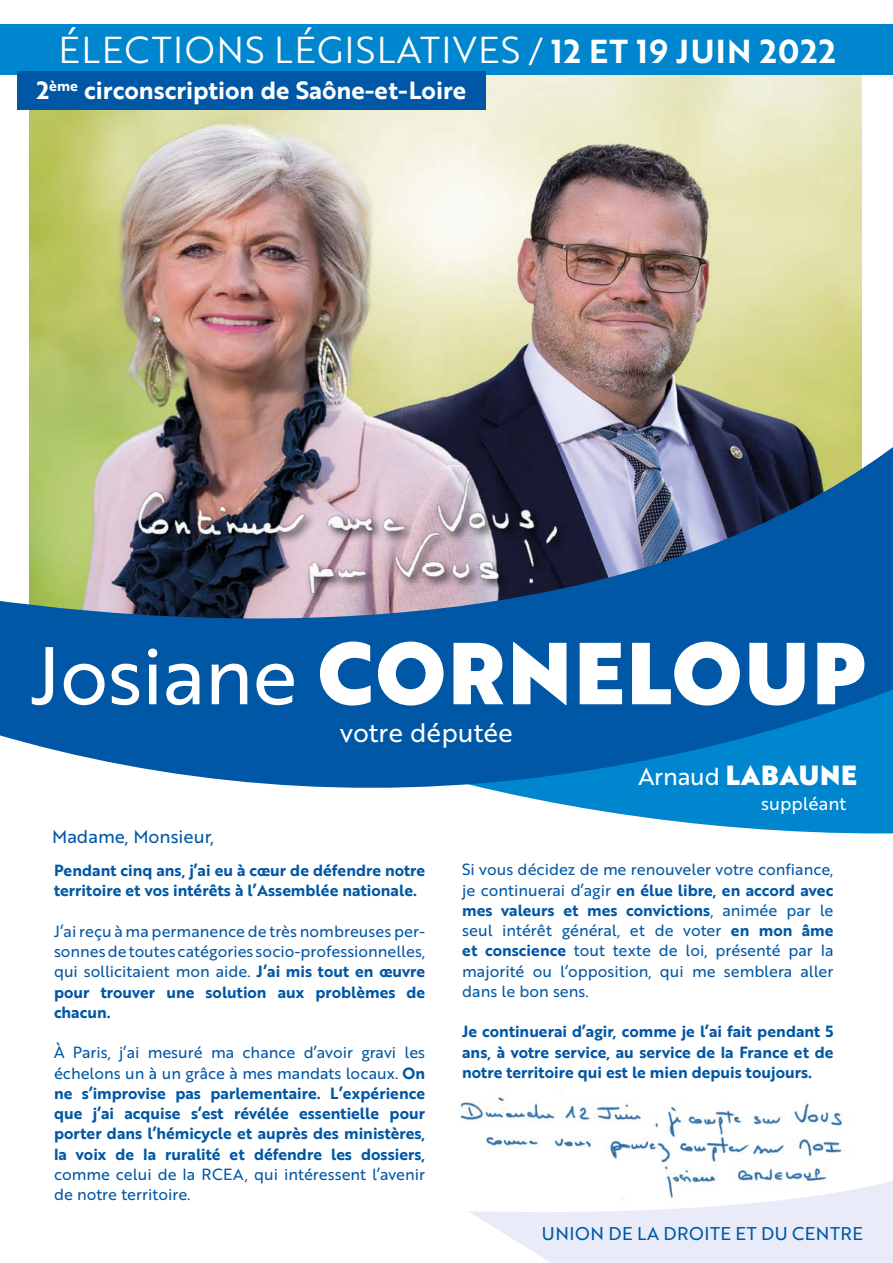
<style>
.page{position:relative;width:893px;height:1263px;background:#fff}
.page>*{position:absolute;margin:0;border:0;box-sizing:border-box;transform-origin:0 0}
.t1{font:85.35px "Brother 1816 Black";letter-spacing:.03em;color:#fff}
.t2{font:36.45px "Brother 1816 Book";letter-spacing:.04em;color:#fff}
.t3{font:27px "Brother 1816 Black";letter-spacing:.03em;color:#fff}
.t4{font:25.95px "Brother 1816 Regular";color:#fff}
.t5{font:24.3px "Brother 1816 Bold";color:#fff}
.t6{font:18px "Brother 1816 Regular";letter-spacing:.03em;color:#0057a5}
.t7{font:18px "Brother 1816 Regular";color:#0057a5}
.t8{font:18px "Brother 1816 Regular";color:#fff}
.t9{font:15.75px/20.2px "Brother 1816 Bold";color:#0057a5}
.t10{font:15.75px/20.2px "Brother 1816 Regular";color:#0057a5;text-align:justify}
.s1{font-size:32.4px}
.s2{font-family:"Brother 1816 Bold";font-size:32.4px}
.s3{font-family:"Brother 1816 Regular";font-size:79.35px}
.s4{font-family:"Brother 1816 Regular";font-size:24px}
.s5{font-family:"Brother 1816 Bold"}
.s6{font-family:"Brother 1816 Regular"}
</style>
<div class="page">
<img style="left:459px;top:1089px;width:386px;height:63px">
<svg style="left:469px;top:1152px;width:424px;height:111px;fill:#eaf1f8"></svg>
<svg style="left:691px;top:823px;width:202px;height:11px;fill:#0086ce"></svg>
<img style="left:30px;top:75px;width:831px;height:252px">
<img style="left:0;top:327px;width:893px;height:496px">
<div style="left:0;top:24px;width:893px;height:51px;background:#0086ce"></div>
<div style="left:17px;top:71px;width:469px;height:39px;background:#0057a5"></div>
<img style="left:136px;top:451px;width:442px;height:133px">
<img style="left:300px;top:504px;width:266px;height:143px">
<h2 class="t2" style="left:59px;top:23px;width:779px">ÉLECTIONS LÉGISLATIVES <span class="s1">/</span> <span class="s2">12 ET 19 JUIN 2022</span></h2>
<h3 class="t5" style="left:37px;top:72px;width:431px">2<sup>ème</sup> circonscription de Saône-et-Loire</h3>
<h1 class="t1" style="left:31px;top:607px;width:835px"><span class="s3">Josiane</span> CORNELOUP</h1>
<p class="t7" style="left:52px;top:823px;width:164px">Madame, Monsieur,</p>
<h3 class="t4" style="left:340px;top:714px;width:174px">votre députée</h3>
<h3 class="t3" style="left:638px;top:754px;width:220px"><span class="s4">Arnaud</span> LABAUNE</h3>
<p class="t8" style="left:761px;top:790px;width:87px">suppléant</p>
<p class="t9" style="left:54px;top:860px;width:373px">Pendant cinq ans, j’ai eu à cœur de défendre notre territoire et vos intérêts à l’Assemblée nationale.</p>
<p class="t10" style="left:54px;top:920px;width:373px">J’ai reçu à ma permanence de très nombreuses per&shy;sonnes de toutes catégories socio-professionnelles, qui sollicitaient mon aide. <span class="s5">J’ai mis tout en œuvre</span></p>
<p class="t9" style="left:54px;top:981px;width:373px">pour trouver une solution aux problèmes de chacun.</p>
<p class="t10" style="left:54px;top:1042px;width:373px">À Paris, j’ai mesuré ma chance d’avoir gravi les échelons un à un grâce à mes mandats locaux. <span class="s5">On</span></p>
<p class="t9" style="left:54px;top:1082px;width:373px;text-align:justify">ne s’improvise pas parlementaire. L’expérience que j’ai acquise s’est révélée essentielle pour porter dans l’hémicycle et auprès des ministères, la voix de la ruralité et défendre les dossiers,</p>
<p class="t10" style="left:54px;top:1163px;width:373px">comme celui de la RCEA, qui intéressent l’avenir de notre territoire.</p>
<p class="t10" style="left:462px;top:859px;width:373px">Si vous décidez de me renouveler votre confiance,</p>
<p class="t9" style="left:462px;top:879px;width:373px"><span class="s6">je continuerai d’agir</span> en élue libre, en accord avec mes valeurs et mes convictions<span class="s6">, animée par le</span></p>
<p class="t10" style="left:462px;top:920px;width:373px">seul intérêt général, et de voter <span class="s5">en mon âme et conscience</span> tout texte de loi, présenté par la majorité ou l‘opposition, qui me semblera aller dans le bon sens.</p>
<p class="t9" style="left:462px;top:1021px;width:373px;text-align:justify">Je continuerai d’agir, comme je l’ai fait pendant 5 ans, à votre service, au service de la France et de notre territoire qui est le mien depuis toujours.</p>
<p class="t6" style="left:542px;top:1220px;width:323px">UNION DE LA DROITE ET DU CENTRE</p>
</div>
